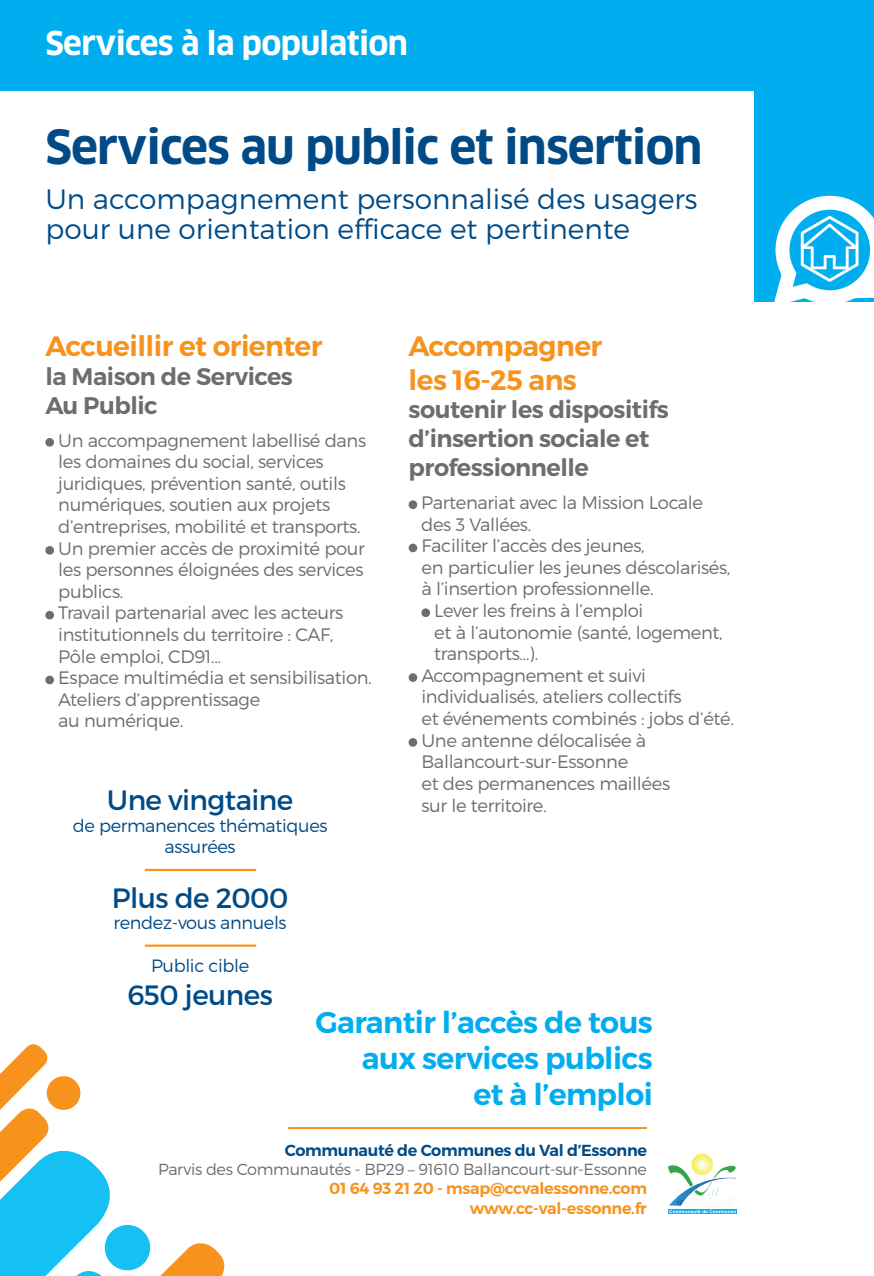
<style>
.page{position:relative;width:874px;height:1276px;background:#fff}
.page>*{position:absolute;margin:0;border:0;box-sizing:border-box;transform-origin:0 0}
.t1{font:700 46px "Clan Pro";letter-spacing:-.02em;color:#004b87}
.t2{font:700 32px "Clan Pro";letter-spacing:-.02em;color:#fff}
.t3{font:600 30px/36px "Montserrat";letter-spacing:-.02em;color:#00aeef;text-align:right}
.t4{font:300 28px/30px "Montserrat";color:#004b87}
.t5{font:600 28px/33.6px "Montserrat";letter-spacing:-.02em;color:#f7931d}
.t6{font:28px "Montserrat";letter-spacing:-.02em;color:#004b87}
.t7{font:600 24px/28.8px "Montserrat";letter-spacing:-.02em;color:#6c6d70}
.t8{font:300 18px/21.6px "Montserrat";letter-spacing:-.02em;color:#6c6d70}
.t9{font:300 17.8px/21.4px "Montserrat";letter-spacing:-.02em;color:#004b87;text-align:center}
.t10{font:300 16px "Montserrat";letter-spacing:-.02em;color:#6c6d70}
.t11{font:600 16px "Montserrat";letter-spacing:-.02em;color:#f7931d}
.t12{font:600 16px "Montserrat";letter-spacing:-.02em;color:#004b87}
</style>
<div class="page">
<div style="left:0;top:0;width:873px;height:91px;background:#00aeef"></div>
<div style="left:754px;top:0;width:119px;height:302px;background:#00aeef"></div>
<svg style="left:774px;top:195px;width:99px;height:107px"></svg>
<svg style="left:45px;top:438px;width:9px;height:8px"></svg>
<svg style="left:45px;top:546px;width:9px;height:8px"></svg>
<svg style="left:45px;top:611px;width:9px;height:8px"></svg>
<svg style="left:45px;top:675px;width:9px;height:9px"></svg>
<svg style="left:408px;top:500px;width:9px;height:9px"></svg>
<svg style="left:408px;top:543px;width:9px;height:9px"></svg>
<svg style="left:421px;top:608px;width:9px;height:9px"></svg>
<svg style="left:408px;top:673px;width:9px;height:9px"></svg>
<svg style="left:408px;top:738px;width:9px;height:8px"></svg>
<hr style="left:288px;top:1127px;width:358px;height:2px;background:#f7931d">
<svg style="left:0;top:1044px;width:225px;height:232px"></svg>
<div style="left:47px;top:1076px;width:33px;height:34px;background:#f7931d;border-radius:50%"></div>
<div style="left:105px;top:1225px;width:45px;height:45px;background:#15c0f2;border-radius:50%"></div>
<svg style="left:690px;top:1153px;width:23px;height:22px"></svg>
<div style="left:690px;top:1153px;width:23px;height:22px;border:1px solid #fff;border-radius:50%"></div>
<svg style="left:667px;top:1163px;width:70px;height:50px"></svg>
<hr style="left:145px;top:869px;width:111px;height:2px;background:#f7931d">
<hr style="left:145px;top:944px;width:111px;height:2px;background:#f7931d">
<p class="t2" style="left:45px;top:25px;width:364px">Services à la population</p>
<p class="t1" style="left:45px;top:120px;width:658px">Services au public et insertion</p>
<p class="t4" style="left:45px;top:183px;width:653px">Un accompagnement personnalisé des usagers pour une orientation efficace et pertinente</p>
<p class="t5" style="left:45px;top:329px;width:278px">Accueillir et orienter</p>
<p class="t7" style="left:45px;top:362px;width:249px">la Maison de Services<br>Au Public</p>
<p class="t8" style="left:58px;top:429px;width:309px">Un accompagnement labellisé dans les domaines du social, services juridiques, prévention santé, outils numériques, soutien aux projets d’entreprises, mobilité et transports.</p>
<p class="t8" style="left:58px;top:537px;width:308px;text-align:justify">Un premier accès de proximité pour les personnes éloignées des services publics.</p>
<p class="t8" style="left:58px;top:602px;width:286px">Travail partenarial avec les acteurs institutionnels du territoire : CAF,<br>Pôle emploi, CD91…</p>
<p class="t8" style="left:58px;top:667px;width:315px">Espace multimédia et sensibilisation.<br>Ateliers d’apprentissage<br>au numérique.</p>
<p class="t5" style="left:408px;top:329px;width:195px">Accompagner les 16-25 ans</p>
<p class="t7" style="left:408px;top:396px;width:261px">soutenir les dispositifs d’insertion sociale et professionnelle</p>
<p class="t8" style="left:421px;top:491px;width:283px">Partenariat avec la Mission Locale des 3 Vallées.</p>
<p class="t8" style="left:421px;top:535px;width:225px">Faciliter l’accès des jeunes,</p>
<p class="t8" style="left:421px;top:556px;width:310px">en particulier les jeunes déscolarisés,</p>
<p class="t8" style="left:421px;top:578px;width:233px">à l’insertion professionnelle.</p>
<p class="t8" style="left:434px;top:599px;width:210px">Lever les freins à l’emploi</p>
<p class="t8" style="left:434px;top:621px;width:290px">et à l’autonomie (santé, logement,</p>
<p class="t8" style="left:434px;top:643px;width:105px">transports…).</p>
<p class="t8" style="left:421px;top:664px;width:314px">Accompagnement et suivi individualisés, ateliers collectifs<br>et événements combinés : jobs d’été.</p>
<p class="t8" style="left:421px;top:729px;width:250px">Une antenne délocalisée à<br>Ballancourt-sur-Essonne<br>et des permanences maillées sur le territoire.</p>
<p class="t6" style="left:107px;top:783px;width:188px">Une vingtaine</p>
<p class="t9" style="left:73px;top:814px;width:256px">de permanences thématiques assurées</p>
<p class="t6" style="left:112px;top:880px;width:178px">Plus de 2000</p>
<p class="t9" style="left:113px;top:911px;width:174px">rendez-vous annuels</p>
<p class="t9" style="left:151px;top:954px;width:100px">Public cible</p>
<p class="t6" style="left:127px;top:978px;width:147px">650 jeunes</p>
<p class="t3" style="left:315px;top:1004px;width:339px">Garantir l’accès de tous aux services publics<br>et à l’emploi</p>
<p class="t12" style="left:285px;top:1140px;width:363px">Communauté de Communes du Val d’Essonne</p>
<p class="t10" style="left:158px;top:1159px;width:490px">Parvis des Communautés - BP29 – 91610 Ballancourt-sur-Essonne</p>
<p class="t11" style="left:329px;top:1178px;width:319px">01 64 93 21 20 - msap@ccvalessonne.com</p>
<p class="t11" style="left:469px;top:1198px;width:179px">www.cc-val-essonne.fr</p>
</div>
